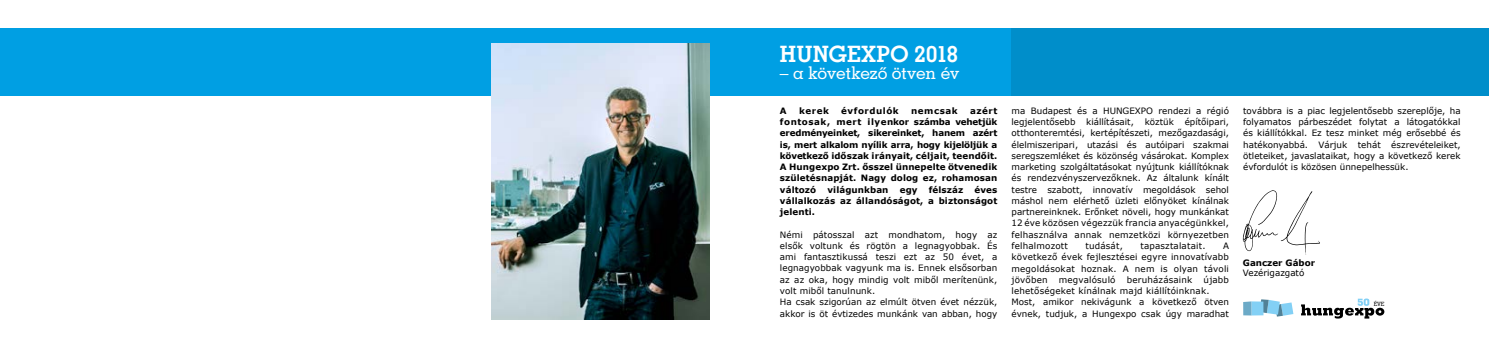
<style>
.page{position:relative;width:1489px;height:351px;background:#fff}
.page>*{position:absolute;margin:0;border:0;box-sizing:border-box;transform-origin:0 0}
.t1{font:700 22.5px "Memphis LT Pro";color:#fff}
.t2{font:500 17.5px "Memphis LT Pro";letter-spacing:-.02em;color:#fff}
.t3{font:8.75px/11.2px "Verdana";letter-spacing:.01em;color:#000;text-align:justify}
.t4{font:700 8.75px/11.2px "Verdana";letter-spacing:.01em;color:#000;text-align:justify}
.t5{font:700 8.75px "Verdana";letter-spacing:.06em;color:#000}
.t6{font:500 5.75px "Memphis LT Pro";color:#000}
</style>
<div class="page">
<div style="left:0;top:28px;width:1011px;height:68px;background:#009fe3"></div>
<div style="left:1011px;top:28px;width:477px;height:68px;background:#008eca"></div>
<svg style="left:1242px;top:190px;width:77px;height:65px"></svg>
<img style="left:491px;top:43px;width:218px;height:276px">
<svg style="left:1259px;top:299px;width:34px;height:17px"></svg>
<div style="left:1251px;top:301px;width:12px;height:14px;background:#83d0f5"></div>
<svg style="left:1243px;top:301px;width:8px;height:14px"></svg>
<svg style="left:1301px;top:298px;width:83px;height:20px"></svg>
<h1 class="t1" style="left:780px;top:39px;width:180px">HUNGEXPO 2018</h1>
<h2 class="t2" style="left:780px;top:62px;width:181px">– a következő ötven év</h2>
<p class="t4" style="left:780px;top:105px;width:8px">A</p>
<p class="t4" style="left:799px;top:105px;width:31px">kerek</p>
<p class="t5" style="left:841px;top:104px;width:59px">évfordulók</p>
<p class="t5" style="left:911px;top:104px;width:48px">nemcsak</p>
<p class="t4" style="left:780px;top:105px;width:219px;text-indent:190px">azért fontosak, mert ilyenkor számba vehetjük eredményeinket, sikereinket, hanem azért is, mert alkalom nyílik arra, hogy kijelöljük a következő időszak irányait, céljait, teendőit.<br>A Hungexpo Zrt. ősszel ünnepelte ötvenedik születésnapját. Nagy dolog ez, rohamosan változó</p>
<p class="t4" style="left:780px;top:184px;width:219px;text-indent:195px">éves vállalkozás az állandóságot, a biztonságot jelenti.</p>
<p class="t3" style="left:780px;top:229px;width:219px;text-align:left">Némi pátosszal azt mondhatom, hogy az elsők voltunk és rögtön a legnagyobbak. És ami fantasztikussá teszi ezt az 50 évet, a legnagyobbak vagyunk ma is. Ennek elsősorban az az oka, hogy mindig volt miből merítenünk, volt miből tanulnunk.<br>Ha csak szigorúan az elmúlt ötven évet nézzük, akkor is öt évtizedes munkánk van abban, hogy</p>
<p class="t4" style="left:827px;top:184px;width:63px">világunkban</p>
<p class="t4" style="left:899px;top:184px;width:19px">egy</p>
<p class="t4" style="left:928px;top:184px;width:36px">félszáz</p>
<p class="t3" style="left:1011px;top:105px;width:219px">ma Budapest és a HUNGEXPO rendezi a régió legjelentősebb kiállításait, köztük építőipari, otthonteremtési, kertépítészeti, mezőgazdasági, élelmiszeripari, utazási és autóipari szakmai seregszemléket és közönség vásárokat. Komplex marketing szolgáltatásokat nyújtunk kiállítóknak és rendezvényszervezőknek. Az általunk kínált testre szabott, innovatív megoldások sehol máshol nem elérhető üzleti előnyöket kínálnak partnereinknek. Erőnket növeli, hogy munkánkat 12 éve közösen végezzük francia anyacégünkkel, felhasználva annak nemzetközi környezetben felhalmozott</p>
<p class="t3" style="left:1085px;top:240px;width:39px">tudását,</p>
<p class="t3" style="left:1140px;top:240px;width:67px">tapasztalatait.</p>
<p class="t3" style="left:1011px;top:240px;width:219px;text-indent:211px">A következő évek fejlesztései egyre innovatívabb megoldásokat hoznak. A nem is olyan távoli jövőben</p>
<p class="t3" style="left:1011px;top:274px;width:219px;text-align:left;text-indent:192px">újabb lehetőségeket kínálnak majd kiállítóinknak.<br>Most, amikor nekivágunk a következő ötven évnek, tudjuk, a Hungexpo csak úgy maradhat</p>
<p class="t3" style="left:1058px;top:274px;width:58px">megvalósuló</p>
<p class="t3" style="left:1126px;top:274px;width:67px">beruházásaink</p>
<p class="t3" style="left:1243px;top:105px;width:219px">továbbra is a piac legjelentősebb szereplője, ha folyamatos párbeszédet folytat a látogatókkal és kiállítókkal. Ez tesz minket még erősebbé és hatékonyabbá. Várjuk tehát észrevételeiket, ötleteiket, javaslataikat, hogy a következő kerek évfordulót is közösen ünnepelhessük.</p>
<p class="t4" style="left:1242px;top:256px;width:74px">Ganczer Gábor</p>
<p class="t3" style="left:1242px;top:267px;width:63px">Vezérigazgató</p>
<p class="t6" style="left:1373px;top:300px;width:12px">ÉVE</p>
</div>
